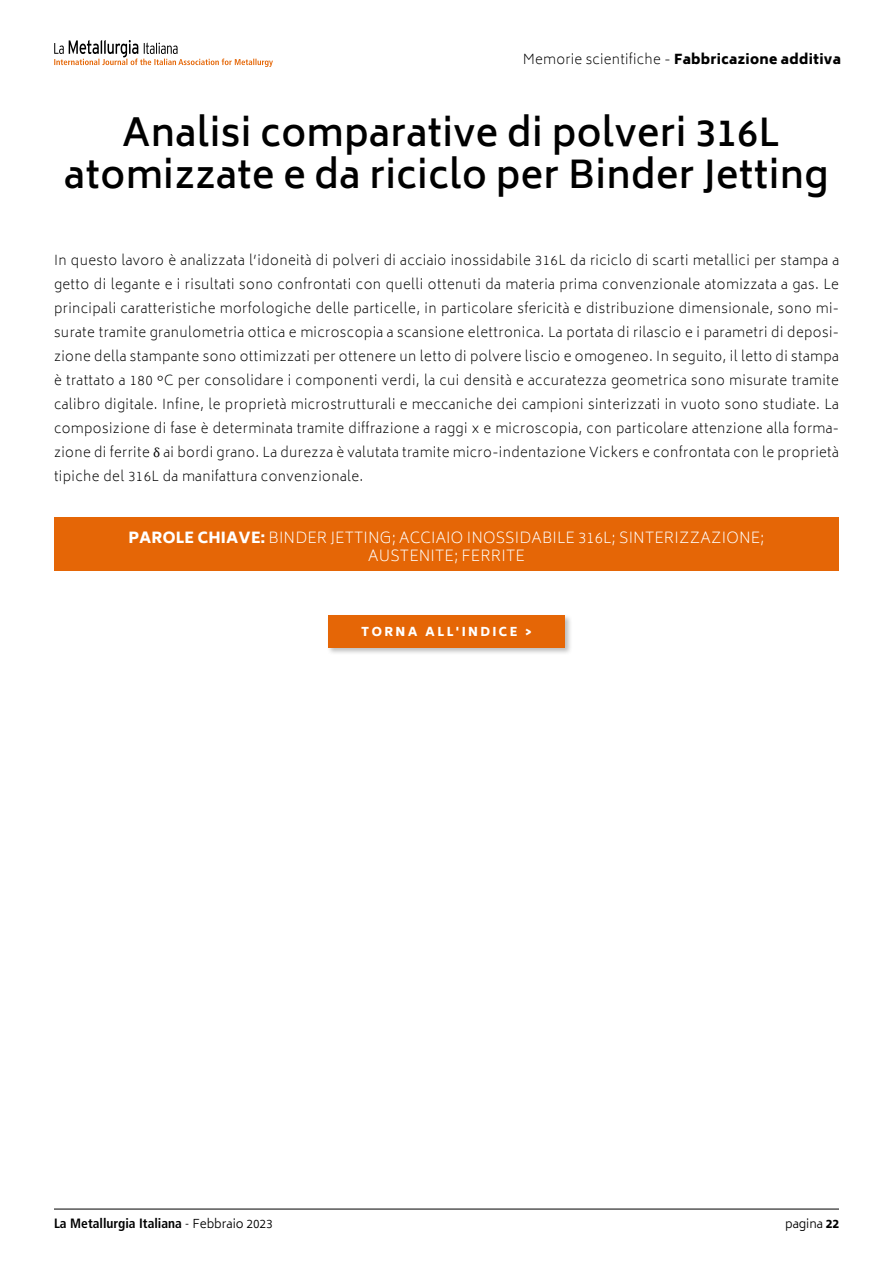
<style>
.page{position:relative;width:893px;height:1263px;background:#fff}
.page>*{position:absolute;margin:0;border:0;box-sizing:border-box;transform-origin:0 0}
.t1{font:600 37.5px/42px "Biryani";letter-spacing:.01em;color:#000;text-align:center}
.t2{font:200 15px/18px "Biryani";letter-spacing:.01em;color:#fff;text-align:center}
.t3{font:200 13.5px/24px "Biryani";letter-spacing:.03em;color:#000;text-align:justify}
.t4{font:800 13.5px "Biryani";letter-spacing:.02em;color:#000}
.t5{font:700 condensed 13.5px "Frutiger LT Std";color:#000}
.t6{font:800 12px "Biryani";letter-spacing:.2em;color:#fff}
.t7{font:300 12px "Biryani";color:#000}
.s1{font-weight:200}
.s2{font-family:"Cambria Math";font-weight:400}
.s3{font-weight:800}
.s4{font-weight:300}
.s5{font-family:"Biryani";font-weight:300;font-stretch:normal;font-size:12px}
</style>
<div class="page">
<hr style="left:54px;top:1209px;width:785px;height:1px;background:#000">
<svg style="left:54px;top:40px;width:219px;height:27px"></svg>
<div style="left:327px;top:614px;width:245px;height:41px;background:#6b6b6a;opacity:.44"></div>
<div style="left:328px;top:615px;width:237px;height:33px;background:#e56606"></div>
<div style="left:54px;top:517px;width:785px;height:53px;background:#e56606"></div>
<p class="t4" style="left:523px;top:52px;width:320px"><span class="s1">Memorie scientifiche -</span> Fabbricazione additiva</p>
<h1 class="t1" style="left:64px;top:113px;width:766px">Analisi comparative di polveri 316L atomizzate e da riciclo per Binder Jetting</h1>
<p class="t3" style="left:54px;top:249px;width:787px">In questo lavoro è analizzata l’idoneità di polveri di acciaio inossidabile 316L da riciclo di scarti metallici per stampa a getto di legante e i risultati sono confrontati con quelli ottenuti da materia prima convenzionale atomizzata a gas. Le principali caratteristiche morfologiche delle particelle, in particolare sfericità e distribuzione dimensionale, sono mi&shy;surate tramite granulometria ottica e microscopia a scansione elettronica. La portata di rilascio e i parametri di deposi&shy;zione della stampante sono ottimizzati per ottenere un letto di polvere liscio e omogeneo. In seguito, il letto di stampa è trattato a 180 °C per consolidare i componenti verdi, la cui densità e accuratezza geometrica sono misurate tramite calibro digitale. Infine, le proprietà microstrutturali e meccaniche dei campioni sinterizzati in vuoto sono studiate. La composizione di fase è determinata tramite diffrazione a raggi x e microscopia, con particolare attenzione alla forma&shy;zione di ferrite <span class="s2">δ</span> ai bordi grano. La durezza è valutata tramite micro-indentazione Vickers e confrontata con le proprietà tipiche del 316L da manifattura convenzionale.</p>
<p class="t2" style="left:129px;top:529px;width:637px"><span class="s3">PAROLE CHIAVE:</span> BINDER JETTING; ACCIAIO INOSSIDABILE 316L; SINTERIZZAZIONE;<br>AUSTENITE; FERRITE</p>
<p class="t6" style="left:361px;top:624px;width:172px">TORNA ALL'INDICE &gt;</p>
<p class="t5" style="left:54px;top:1216px;width:220px">La Metallurgia Italiana <span class="s4">-</span> <span class="s5">Febbraio 2023</span></p>
<p class="t7" style="left:785px;top:1217px;width:55px">pagina <span class="s3">22</span></p>
</div>
